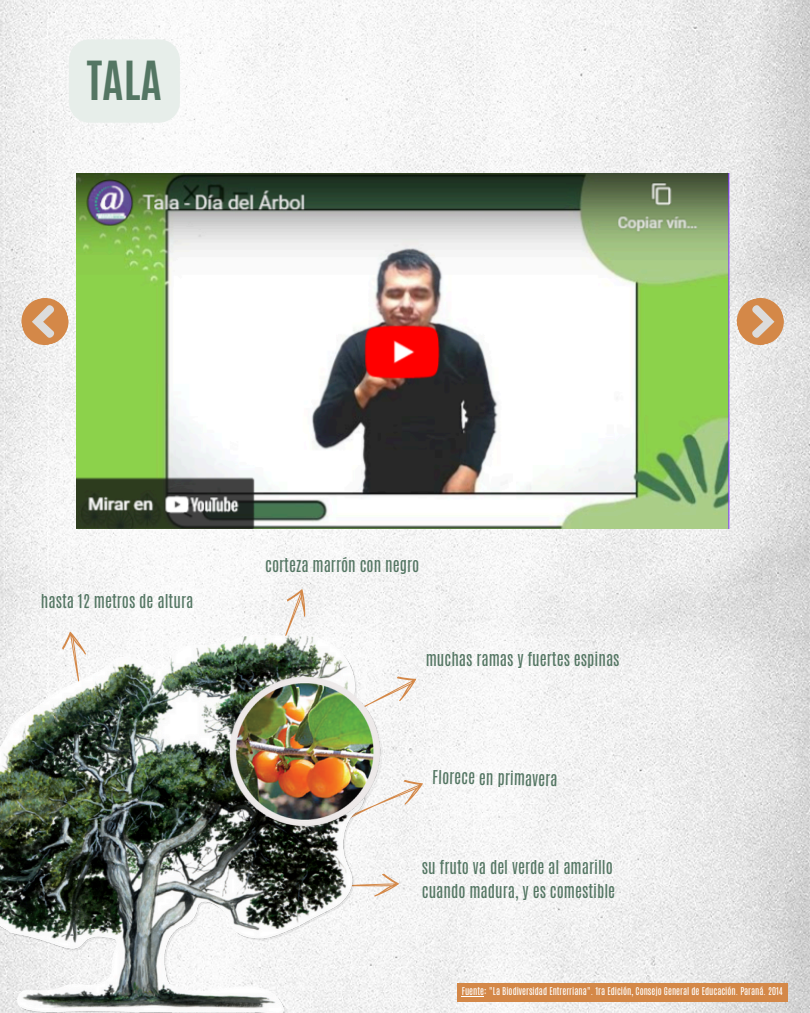
<style>
.page{position:relative;width:810px;height:1013px;background:#fff}
.page>*{position:absolute;margin:0;border:0;box-sizing:border-box;transform-origin:0 0}
.t1{font:700 45px "Antonio";color:#547663}
.t2{font:16px/24px "Antonio";color:#547663}
.t3{font:9px "Antonio";color:#fff}
</style>
<div class="page">
<img style="left:0;top:0;width:810px;height:1012px">
<svg style="left:255px;top:585px;width:167px;height:159px"></svg>
<svg style="left:401px;top:773px;width:27px;height:70px"></svg>
<img style="left:0;top:630px;width:401px;height:382px">
<img style="left:205px;top:660px;width:200px;height:182px">
<svg style="left:734px;top:295px;width:52px;height:52px;background:#dbb492"></svg>
<svg style="left:19px;top:295px;width:52px;height:52px"></svg>
<div style="left:458px;top:982px;width:330px;height:19px;background:#d48848"></div>
<img style="left:76px;top:173px;width:653px;height:355px">
<div style="left:69px;top:39px;width:111px;height:84px;background:#e7eeea"></div>
<svg style="left:462px;top:996px;width:22px;height:1px"></svg>
<p class="t1" style="left:87px;top:49px;width:77px">TALA</p>
<p class="t2" style="left:41px;top:589px;width:154px">hasta 12 metros de altura</p>
<h2 class="t2" style="left:265px;top:553px;width:156px">corteza marrón con negro</h2>
<p class="t2" style="left:426px;top:647px;width:195px">muchas ramas y fuertes espinas</p>
<p class="t2" style="left:433px;top:765px;width:127px;rotate:1deg">Florece en primavera</p>
<p class="t2" style="left:422px;top:855px;width:195px">su fruto va del verde al amarillo cuando madura, y es comestible</p>
<h2 class="t3" style="left:462px;top:984px;width:323px">Fuente: "La Biodiversidad Entrerriana". 1ra Edición, Consejo General de Educación. Paraná. 2014</h2>
</div>
